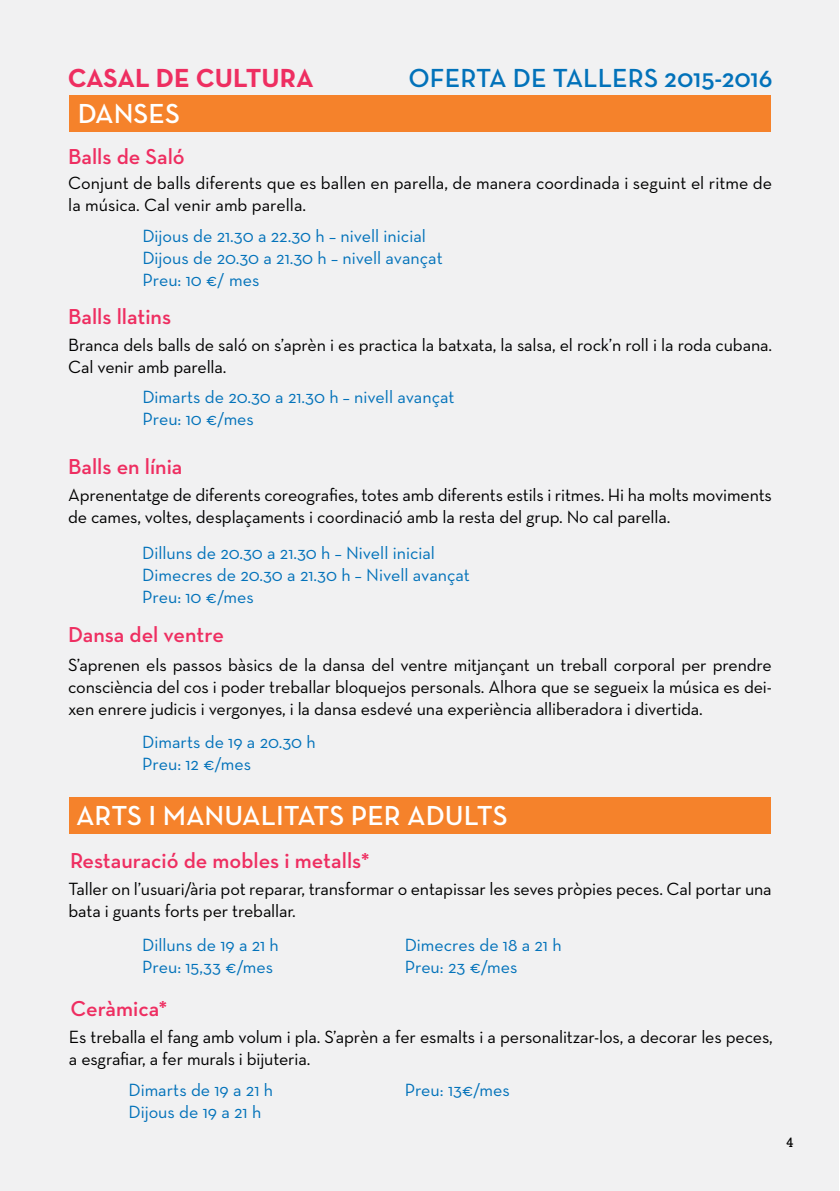
<style>
.page{position:relative;width:840px;height:1191px;background:#fff}
.page>*{position:absolute;margin:0;border:0;box-sizing:border-box;transform-origin:0 0}
.t1{font:600 28px "Neutra Text";color:#fff}
.t2{font:600 26.6px "Neutra Text";color:#0272ba}
.t3{font:700 26.6px "Neutra Text";color:#ee2e61}
.t4{font:600 22px "Neutra Text";color:#ee2e61}
.t5{font:18px/22px "Neutra Text";letter-spacing:-.01em;color:#000}
.t6{font:18px/22px "Neutra Text";color:#0272ba}
.t7{font:14px "Rockwell";color:#000}
</style>
<div class="page">
<div style="left:0;top:1px;width:838px;height:1190px;background:#f1f1f2"></div>
<div style="left:69px;top:96px;width:701px;height:36px;background:#f5822b"></div>
<div style="left:69px;top:797px;width:701px;height:36px;background:#f5822b"></div>
<h2 class="t3" style="left:68px;top:61px;width:247px">CASAL DE CULTURA</h2>
<h2 class="t2" style="left:408px;top:61px;width:365px">OFERTA DE TALLERS 2015-2016</h2>
<h1 class="t1" style="left:78px;top:96px;width:104px">DANSES</h1>
<p class="t4" style="left:68px;top:143px;width:118px">Balls de Saló</p>
<p class="t5" style="left:68px;top:171px;width:704px">Conjunt de balls diferents que es ballen en parella, de manera coordinada i seguint el ritme de la música. Cal venir amb parella.</p>
<p class="t6" style="left:142px;top:224px;width:301px">Dijous de 21.30 a 22.30 h – nivell inicial<br>Dijous de 20.30 a 21.30 h – nivell avançat<br>Preu: 10 €/ mes</p>
<p class="t4" style="left:68px;top:302px;width:104px">Balls llatins</p>
<p class="t5" style="left:68px;top:333px;width:704px">Branca dels balls de saló on s’aprèn i es practica la batxata, la salsa, el rock’n roll i la roda cubana.<br>Cal venir amb parella.</p>
<p class="t6" style="left:142px;top:385px;width:313px">Dimarts de 20.30 a 21.30 h – nivell avançat<br>Preu: 10 €/mes</p>
<p class="t4" style="left:68px;top:453px;width:116px">Balls en línia</p>
<p class="t5" style="left:68px;top:484px;width:705px">Aprenentatge de diferents coreografies, totes amb diferents estils i ritmes. Hi ha molts moviments de cames, voltes, desplaçaments i coordinació amb la resta del grup. No cal parella.</p>
<p class="t6" style="left:142px;top:541px;width:329px">Dilluns de 20.30 a 21.30 h – Nivell inicial<br>Dimecres de 20.30 a 21.30 h – Nivell avançat<br>Preu: 10 €/mes</p>
<p class="t4" style="left:68px;top:621px;width:157px">Dansa del ventre</p>
<p class="t5" style="left:68px;top:653px;width:705px;text-align:justify">S’aprenen els passos bàsics de la dansa del ventre mitjançant un treball corporal per prendre consciència del cos i poder treballar bloquejos personals. Alhora que se segueix la música es dei&shy;xen enrere judicis i vergonyes, i la dansa esdevé una experiència alliberadora i divertida.</p>
<p class="t6" style="left:142px;top:730px;width:175px">Dimarts de 19 a 20.30 h<br>Preu: 12 €/mes</p>
<h1 class="t1" style="left:76px;top:798px;width:432px">ARTS I MANUALITATS PER ADULTS</h1>
<p class="t4" style="left:70px;top:847px;width:301px">Restauració de mobles i metalls*</p>
<p class="t5" style="left:69px;top:877px;width:704px">Taller on l’usuari/ària pot reparar, transformar o entapissar les seves pròpies peces. Cal portar una bata i guants forts per treballar.</p>
<p class="t6" style="left:142px;top:933px;width:138px">Dilluns de 19 a 21 h<br>Preu: 15,33 €/mes</p>
<p class="t4" style="left:70px;top:994px;width:98px">Ceràmica*</p>
<p class="t6" style="left:404px;top:933px;width:158px">Dimecres de 18 a 21 h<br>Preu: 23 €/mes</p>
<p class="t5" style="left:69px;top:1025px;width:705px">Es treballa el fang amb volum i pla. S’aprèn a fer esmalts i a personalitzar-los, a decorar les peces, a esgrafiar, a fer murals i bijuteria.</p>
<p class="t6" style="left:128px;top:1078px;width:146px">Dimarts de 19 a 21 h<br>Dijous de 19 a 21 h</p>
<p class="t6" style="left:404px;top:1078px;width:107px">Preu: 13€/mes</p>
<p class="t7" style="left:785px;top:1133px;width:9px">4</p>
</div>
